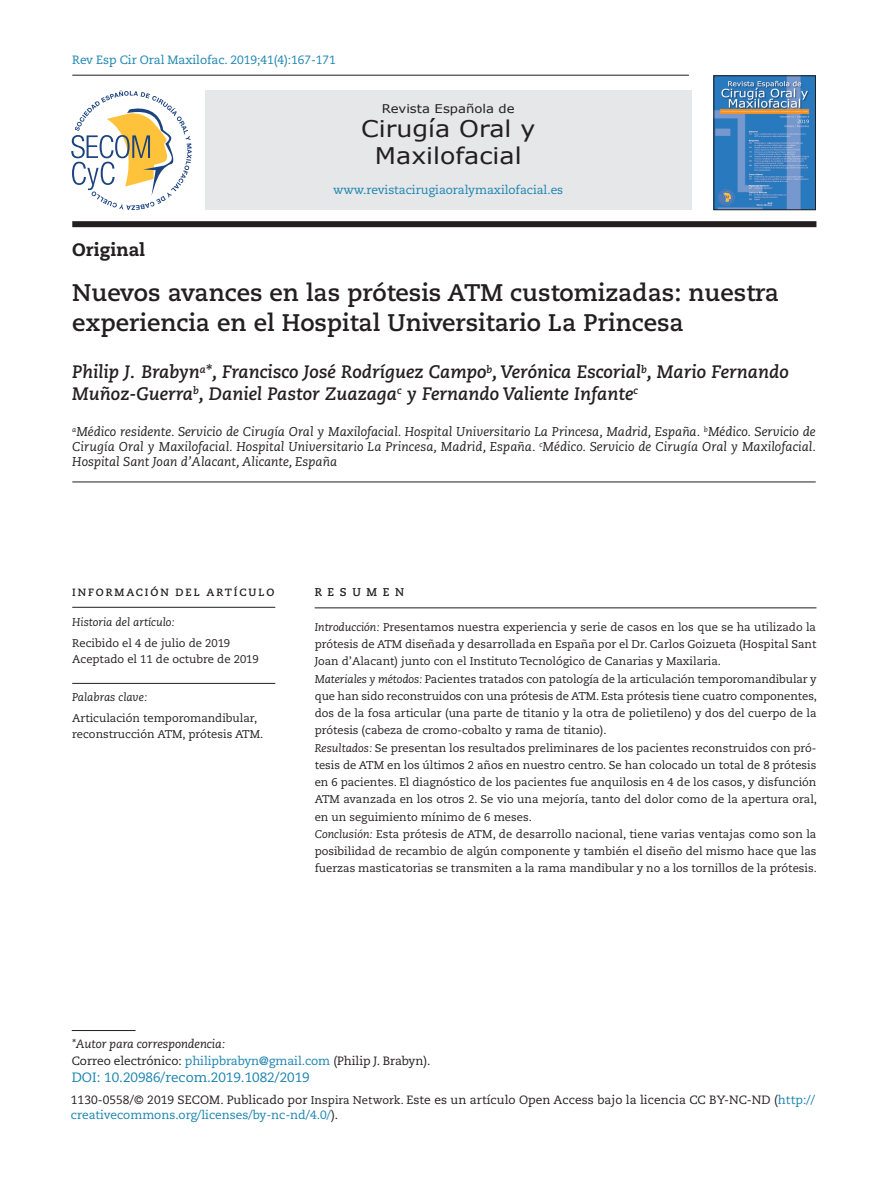
<style>
.page{position:relative;width:893px;height:1191px;background:#fff}
.page>*{position:absolute;margin:0;border:0;box-sizing:border-box;transform-origin:0 0}
.t1{font:700 24px/30px "Caecilia LT Std";color:#231f20}
.t2{font:22.95px/27px "Verdana";color:#231f20;text-align:center;scale:1.1 1}
.t3{font:italic 700 18px/21.6px "Caecilia LT Std";color:#231f20}
.t4{font:800 18px "Caecilia LT Std";color:#231f20}
.t5{font:13.5px "Caecilia LT Std";color:#1a83b0}
.t6{font:italic 12.75px/15px "Caecilia LT Std";color:#231f20;text-align:justify}
.t7{font:12px/17.2px "Caecilia LT Std";letter-spacing:-.005em;color:#231f20}
.t8{font:12px "Caecilia LT Std";letter-spacing:-.005em;color:#1a83b0}
.t9{font:12px "Verdana";color:#231f20;scale:1.1 1}
.t10{font:11.25px/17.2px "Caecilia LT Std";color:#231f20}
.t11{font:italic 11.25px "Caecilia LT Std";color:#231f20}
.t12{font:700 11.25px "Caecilia LT Std";letter-spacing:.5em;color:#231f20}
.t13{font:700 10.5px "Caecilia LT Std";letter-spacing:.18em;color:#231f20}
.s1{font-style:italic}
.s2{color:#1a83b0}
.s3{font-size:11.25px}
</style>
<div class="page">
<hr style="left:72px;top:75px;width:617px;height:1px;background:#231f20">
<div style="left:72px;top:221px;width:744px;height:6px;background:#231f20"></div>
<hr style="left:72px;top:1030px;width:64px;height:1px;background:#231f20">
<hr style="left:315px;top:607px;width:501px;height:1px;background:#231f20">
<hr style="left:72px;top:607px;width:203px;height:1px;background:#231f20">
<hr style="left:72px;top:683px;width:203px;height:1px;background:#231f20">
<hr style="left:72px;top:481px;width:744px;height:1px;background:#231f20">
<div style="left:205px;top:91px;width:486px;height:119px;background:#e6e7e9"></div>
<img style="left:716px;top:78px;width:98px;height:130px">
<div style="left:714px;top:76px;width:102px;height:134px;border:1px solid #231f20"></div>
<svg style="left:71px;top:90px;width:121px;height:120px"></svg>
<p class="t8" style="left:72px;top:53px;width:265px">Rev Esp Cir Oral Maxilofac. 2019;41(4):167-171</p>
<p class="t9" style="left:382px;top:100px;width:122px">Revista Española de</p>
<h2 class="t2" style="left:361px;top:114px;width:160px">Cirugía Oral y<br>Maxilofacial</h2>
<p class="t8" style="left:333px;top:183px;width:232px">www.revistacirugiaoralymaxilofacial.es</p>
<h3 class="t4" style="left:72px;top:238px;width:74px">Original</h3>
<h1 class="t1" style="left:72px;top:278px;width:708px">Nuevos avances en las prótesis ATM customizadas: nuestra experiencia en el Hospital Universitario La Princesa</h1>
<h3 class="t3" style="left:72px;top:362px;width:718px">Philip J. Brabyn<sup>a</sup>*, Francisco José Rodríguez Campo<sup>b</sup>, Verónica Escorial<sup>b</sup>, Mario Fernando<br>Muñoz-Guerra<sup>b</sup>, Daniel Pastor Zuazaga<sup>c</sup> y Fernando Valiente Infante<sup>c</sup></h3>
<p class="t6" style="left:72px;top:424px;width:745px"><sup>a</sup>Médico residente. Servicio de Cirugía Oral y Maxilofacial. Hospital Universitario La Princesa, Madrid, España. <sup>b</sup>Médico. Servicio de Cirugía Oral y Maxilofacial. Hospital Universitario La Princesa, Madrid, España. <sup>c</sup>Médico. Servicio de Cirugía Oral y Maxilofacial.<br>Hospital Sant Joan d’Alacant, Alicante, España</p>
<p class="t13" style="left:72px;top:586px;width:204px">INFORMACIÓN DEL ARTÍCULO</p>
<p class="t11" style="left:72px;top:615px;width:104px">Historia del artículo:</p>
<p class="t10" style="left:72px;top:634px;width:188px;line-height:16.5px">Recibido el 4 de julio de 2019<br>Aceptado el 11 de octubre de 2019</p>
<p class="t11" style="left:72px;top:690px;width:76px">Palabras clave:</p>
<p class="t10" style="left:72px;top:709px;width:193px;line-height:16.5px">Articulación temporomandibular, reconstrucción ATM, prótesis ATM.</p>
<p class="t12" style="left:315px;top:586px;width:91px">RESUMEN</p>
<p class="t10" style="left:315px;top:618px;width:504px"><span class="s1">Introducción:</span> Presentamos nuestra experiencia y serie de casos en los que se ha utilizado la prótesis de ATM diseñada y desarrollada en España por el Dr. Carlos Goizueta (Hospital Sant Joan d’Alacant) junto con el Instituto Tecnológico de Canarias y Maxilaria.<br><span class="s1">Materiales y métodos:</span> Pacientes tratados con patología de la articulación temporomandibular y que han sido reconstruidos con una prótesis de ATM. Esta prótesis tiene cuatro componentes, dos de la fosa articular (una parte de titanio y la otra de polietileno) y dos del cuerpo de la prótesis (cabeza de cromo-cobalto y rama de titanio).<br><span class="s1">Resultados:</span> Se presentan los resultados preliminares de los pacientes reconstruidos con pró&shy;tesis de ATM en los últimos 2 años en nuestro centro. Se han colocado un total de 8 prótesis en 6 pacientes. El diagnóstico de los pacientes fue anquilosis en 4 de los casos, y disfunción ATM avanzada en los otros 2. Se vio una mejoría, tanto del dolor como de la apertura oral, en un seguimiento mínimo de 6 meses.<br><span class="s1">Conclusión:</span> Esta prótesis de ATM, de desarrollo nacional, tiene varias ventajas como son la posibilidad de recambio de algún componente y también el diseño del mismo hace que las fuerzas masticatorias se transmiten a la rama mandibular y no a los tornillos de la prótesis.</p>
<p class="t7" style="left:72px;top:1035px;width:360px"><span class="s1">*Autor para correspondencia:<br></span>Correo electrónico: <span class="s2">philipbrabyn@gmail.com</span> (Philip J. Brabyn).</p>
<p class="t5" style="left:72px;top:1069px;width:240px">DOI: 10.20986/recom.2019.1082/2019</p>
<p class="t7" style="left:71px;top:1092px;width:746px;line-height:15px">1130-0558/© 2019 SECOM. Publicado por <span class="s3">Inspira Network.</span> Este es un artículo Open Access bajo la licencia CC BY-NC-ND (<span class="s2">http:// creativecommons.org/licenses/by-nc-nd/4.0/</span>).</p>
</div>
